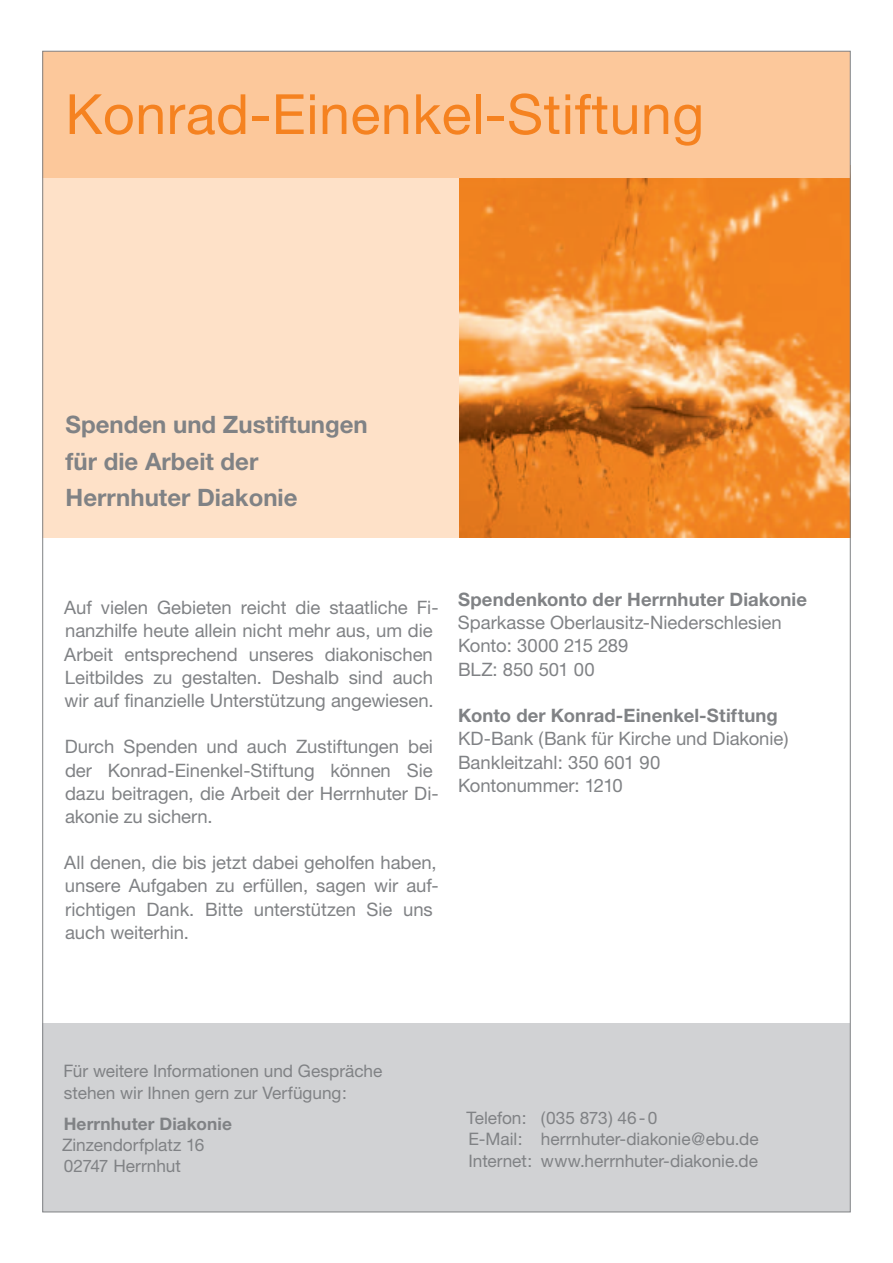
<style>
.page{position:relative;width:893px;height:1263px;background:#fff}
.page>*{position:absolute;margin:0;border:0;box-sizing:border-box;transform-origin:0 0}
.t1{font:55.5px "Helvetica Neue";letter-spacing:.01em;color:#f58220}
.t2{font:700 24px/36.5px "Helvetica Neue";color:#808285}
.t3{font:18.45px/23.2px "Helvetica Neue";letter-spacing:-.005em;color:#808285}
.t4{font:700 18.45px "Helvetica Neue";letter-spacing:.005em;color:#808285}
.t5{font:17.25px/21.3px "Helvetica Neue";color:#808285}
.t6{font:700 17.25px "Helvetica Neue";letter-spacing:.01em;color:#808285}
</style>
<div class="page">
<div style="left:43px;top:159px;width:755px;height:378px;background:#fee1c8"></div>
<img style="left:459px;top:165px;width:392px;height:372px">
<div style="left:43px;top:1023px;width:807px;height:189px;background:#d1d2d4"></div>
<div style="left:43px;top:51px;width:807px;height:126px;background:#fcc89b"></div>
<h1 class="t1" style="left:65px;top:81px;width:640px">Konrad-Einenkel-Stiftung</h1>
<h2 class="t2" style="left:66px;top:406px;width:304px">Spenden und Zustiftungen für die Arbeit der<br>Herrnhuter Diakonie</h2>
<p class="t3" style="left:64px;top:596px;width:376px">Auf vielen Gebieten reicht die staatliche Fi&shy;nanzhilfe heute allein nicht mehr aus, um die Arbeit entsprechend unseres diakonischen Leitbildes zu gestalten. Deshalb sind auch wir auf finanzielle Unterstützung angewiesen.</p>
<p class="t3" style="left:65px;top:735px;width:375px">Durch Spenden und auch Zustiftungen bei der Konrad-Einenkel-Stiftung können Sie dazu beitragen, die Arbeit der Herrnhuter Di&shy;akonie zu sichern.</p>
<p class="t3" style="left:64px;top:851px;width:376px">All denen, die bis jetzt dabei geholfen haben, unsere Aufgaben zu erfüllen, sagen wir auf&shy;richtigen Dank. Bitte unterstützen Sie uns auch weiterhin.</p>
<p class="t4" style="left:458px;top:588px;width:350px">Spendenkonto der Herrnhuter Diakonie</p>
<p class="t3" style="left:458px;top:610px;width:325px">Sparkasse Oberlausitz-Niederschlesien<br>Konto: 3000 215 289<br>BLZ: 850 501 00</p>
<p class="t4" style="left:458px;top:704px;width:321px">Konto der Konrad-Einenkel-Stiftung</p>
<p class="t3" style="left:458px;top:727px;width:332px">KD-Bank (Bank für Kirche und Diakonie)<br>Bankleitzahl: 350 601 90<br>Kontonummer: 1210</p>
<p class="t5" style="left:64px;top:1060px;width:320px">Für weitere Informationen und Gespräche stehen wir Ihnen gern zur Verfügung:</p>
<p class="t6" style="left:64px;top:1113px;width:170px">Herrnhuter Diakonie</p>
<p class="t5" style="left:62px;top:1134px;width:144px">Zinzendorfplatz 16<br>02747 Herrnhut</p>
<p class="t5" style="left:466px;top:1107px;width:294px">Telefon: (035 873) 46-0<br>E-Mail: herrnhuter-diakonie@ebu.de<br>Internet: www.herrnhuter-diakonie.de</p>
</div>
